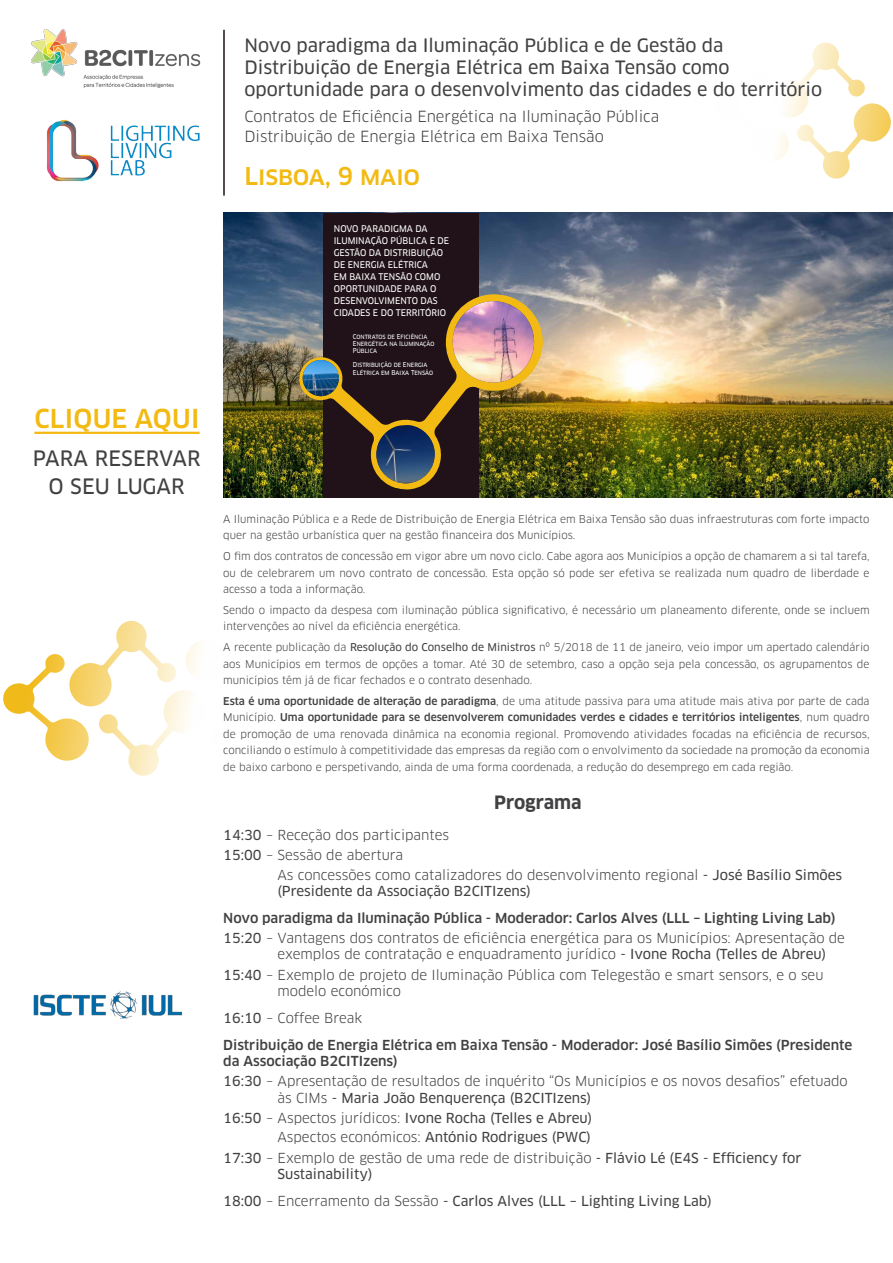
<style>
.page{position:relative;width:893px;height:1263px;background:#fff}
.page>*{position:absolute;margin:0;border:0;box-sizing:border-box;transform-origin:0 0}
.t1{font:500 25.5px "Clan OT";letter-spacing:.01em;color:#f2ba12}
.t2{font:24px/28.8px "Clan OT News";color:#414042;text-align:center;scale:.92 1}
.t3{font:500 24px "Clan OT";color:#f2ba12}
.t4{font:18px/21.6px "Clan OT News";color:#414042}
.t5{font:700 18px "Clan OT";color:#414042}
.t6{font:15px/19.5px "Clan OT";color:#414042}
.t7{font:13.5px/20.4px "Clan OT";color:#414042;text-align:right}
.t8{font:500 13.5px/26.8px "Clan OT";color:#414042}
.t9{font:13.5px/20px "Clan OT News";color:#414042;text-align:right}
.t10{font:10.5px/16.5px "Clan OT";color:#414042;text-align:justify}
.t11{font:9px/12px "Clan OT News";color:#fff;scale:.95 1}
.t12{font:6.6px/7.2px "Clan OT News";color:#fff;scale:.91 1}
.s1{font-family:"Clan OT News"}
.s2{font-weight:500}
.s3{font-family:"Clan OT News";font-weight:400}
.s4{font-weight:400}
.s5{font-family:"Clan OT"}
</style>
<div class="page">
<svg style="left:777px;top:42px;width:114px;height:137px"></svg>
<img style="left:32px;top:30px;width:169px;height:57px">
<img style="left:46px;top:119px;width:154px;height:63px">
<img style="left:33px;top:991px;width:150px;height:28px">
<hr style="left:223px;top:30px;width:2px;height:166px;background:#201218">
<svg style="left:3px;top:620px;width:197px;height:156px"></svg>
<img style="left:223px;top:213px;width:670px;height:284px">
<div style="left:323px;top:213px;width:156px;height:284px;background:#201218"></div>
<img style="left:297px;top:291px;width:247px;height:201px">
<img style="left:452px;top:301px;width:83px;height:83px">
<img style="left:302px;top:360px;width:37px;height:37px">
<img style="left:376px;top:425px;width:60px;height:59px">
<hr style="left:34px;top:432px;width:166px;height:2px;background:#f2ba12">
<h1 class="t1" style="left:34px;top:404px;width:151px">Clique aqui</h1>
<h2 class="t2" style="left:33px;top:442px;width:184px">para reservar o seu lugar</h2>
<h3 class="t4" style="left:244px;top:35px;width:579px">Novo paradigma da Iluminação Pública e de Gestão da<br>Distribuição de Energia Elétrica em Baixa Tensão como oportunidade para o desenvolvimento das cidades e do território</h3>
<h3 class="t6" style="left:244px;top:107px;width:416px">Contratos de Eficiência Energética na Iluminação Pública<br>Distribuição de Energia Elétrica em Baixa Tensão</h3>
<h2 class="t3" style="left:244px;top:162px;width:177px">Lisboa, 9 maio</h2>
<p class="t11" style="left:334px;top:223px;width:36px">n ovo paradigma</p>
<p class="t11" style="left:415px;top:223px;width:7px">da</p>
<p class="t11" style="left:334px;top:235px;width:22px">ilumina</p>
<p class="t11" style="left:371px;top:235px;width:40px">ção pública</p>
<p class="t11" style="left:430px;top:235px;width:15px">e de</p>
<p class="t11" style="left:334px;top:247px;width:7px">gest</p>
<p class="t11" style="left:354px;top:247px;width:37px">ão da distrib</p>
<p class="t11" style="left:417px;top:247px;width:29px">ui ção</p>
<p class="t11" style="left:334px;top:259px;width:27px">de Energia</p>
<p class="t11" style="left:334px;top:259px;width:114px;text-indent:54px">Elétrica<br>em baixa TENSÃO como oportunidade</p>
<p class="t11" style="left:405px;top:283px;width:7px">para</p>
<p class="t11" style="left:430px;top:283px;width:8px">o</p>
<p class="t11" style="left:334px;top:295px;width:7px">desen</p>
<p class="t11" style="left:362px;top:295px;width:31px">volviment</p>
<p class="t11" style="left:412px;top:295px;width:16px">o das</p>
<p class="t11" style="left:334px;top:307px;width:7px">cidades</p>
<p class="t11" style="left:373px;top:307px;width:31px">e do territ</p>
<p class="t11" style="left:425px;top:307px;width:24px">ório</p>
<p class="t12" style="left:353px;top:333px;width:91px">Contratos de Eficiência<br>Energética na Iluminação<br>Pública</p>
<p class="t12" style="left:353px;top:361px;width:89px">Distribuição de Energia<br>Elétrica em Baixa Tensão</p>
<p class="t10" style="left:223px;top:511px;width:648px">A Iluminação Pública e a Rede de Distribuição de Energia Elétrica em Baixa Tensão são duas infraestruturas com forte impacto quer na gestão urbanística quer na gestão financeira dos Municípios.</p>
<p class="t10" style="left:223px;top:548px;width:648px">O fim dos contratos de concessão em vigor abre um novo ciclo. Cabe agora aos Municípios a opção de chamarem a si tal tarefa, ou de celebrarem um novo contrato de concessão. Esta opção só pode ser efetiva se realizada num quadro de liberdade e acesso a toda a informação.</p>
<p class="t10" style="left:223px;top:602px;width:648px">Sendo o impacto da despesa com iluminação pública significativo, é necessário um planeamento diferente, onde se incluem intervenções ao nível da eficiência energética.</p>
<p class="t10" style="left:223px;top:639px;width:648px">A recente publicação da <span class="s1">Resolução do Conselho de Ministros</span> nº 5/2018 de 11 de janeiro, veio impor um apertado calendário aos Municípios em termos de opções a tomar. Até 30 de setembro, caso a opção seja pela concessão, os agrupamentos de municípios têm já de ficar fechados e o contrato desenhado.</p>
<p class="t10" style="left:223px;top:693px;width:648px"><span class="s2">Esta é uma oportunidade de alteração de paradigma</span>, de uma atitude passiva para uma atitude mais ativa por parte de cada Município. <span class="s2">Uma oportunidade para se desenvolverem comunidades verdes e cidades e territórios inteligentes</span>, num quadro de promoção de uma renovada dinâmica na economia regional. Promovendo atividades focadas na eficiência de recursos, conciliando o estímulo à competitividade das empresas da região com o envolvimento da sociedade na promoção da economia de baixo carbono e perspetivando, ainda de uma forma coordenada, a redução do desemprego em cada região.</p>
<h3 class="t5" style="left:494px;top:792px;width:89px">Programa</h3>
<p class="t7" style="left:223px;top:825px;width:227px"><span class="s1">14:30</span> – Receção dos participantes</p>
<p class="t7" style="left:223px;top:845px;width:182px"><span class="s1">15:00</span> – Sessão de abertura</p>
<p class="t7" style="left:277px;top:864px;width:566px">As concessões como catalizadores do desenvolvimento regional <span class="s1">- José Basílio Simões</span></p>
<p class="t9" style="left:277px;top:881px;width:255px">(Presidente da Associação B2CITIzens)</p>
<p class="t8" style="left:223px;top:908px;width:623px;line-height:20.4px">Novo paradigma da Iluminação Pública - Moderador: Carlos Alves (LLL – Lighting Living Lab)<br><span class="s3">15:20</span> <span class="s4">– Vantagens dos contratos de eficiência energética para os Municípios: Apresentação de</span></p>
<p class="t7" style="left:223px;top:944px;width:604px">exemplos de contratação e enquadramento jurídico <span class="s1">- Ivone Rocha (Telles de Abreu)<br>15:40</span> – Exemplo de projeto de Iluminação Pública com Telegestão e smart sensors, e o seu</p>
<p class="t8" style="left:223px;top:978px;width:630px;text-indent:54px"><span class="s4">modelo económico<br></span><span class="s3">16:10</span> <span class="s4">– Coffee Break<br></span>Distribuição de Energia Elétrica em Baixa Tensão - Moderador: José Basílio Simões (Presidente</p>
<p class="t7" style="left:223px;top:1051px;width:626px;text-align:left"><span class="s2">da Associação B2CITIzens)<br></span><span class="s1">16:30</span> – Apresentação de resultados de inquérito “Os Municípios e os novos desafios” efetuado</p>
<p class="t9" style="left:223px;top:1088px;width:371px"><span class="s5">às CIMs</span> - Maria João Benquerença (B2CITIzens)<br>16:50 <span class="s5">– Aspectos jurídicos:</span> Ivone Rocha (Telles e Abreu)<br><span class="s5">Aspectos económicos:</span> António Rodrigues (PWC)</p>
<p class="t7" style="left:223px;top:1148px;width:580px"><span class="s1">17:30</span> – Exemplo de gestão de uma rede de distribuição <span class="s1">- Flávio Lé (E4S - Efficiency for</span></p>
<p class="t9" style="left:223px;top:1161px;width:490px;line-height:26.8px;text-align:left;text-indent:54px">Sustainability)<br>18:00 <span class="s5">– Encerramento da Sessão</span> - Carlos Alves (LLL – Lighting Living Lab)</p>
</div>
